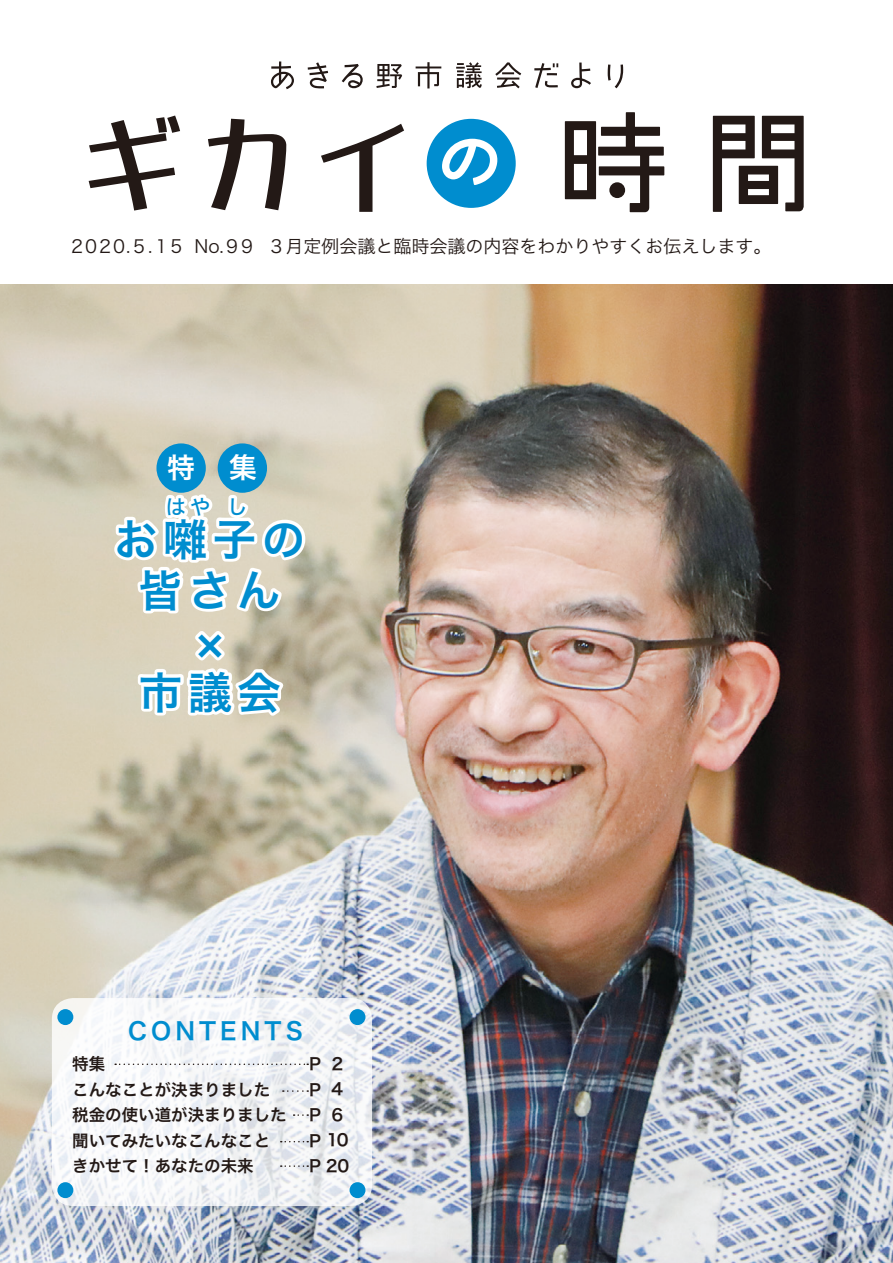
<style>
.page{position:relative;width:893px;height:1263px;background:#fff}
.page>*{position:absolute;margin:0;border:0;box-sizing:border-box;transform-origin:0 0}
.t1{font:43.5px/51px "Hira Kaku Pro W6";letter-spacing:.13em;color:#008dcf;text-align:center}
.t2{font:27.9px "Hira Kaku Pro W6";color:#fff}
.t3{font:24px "Hira Kaku Pro W6";letter-spacing:.17em;color:#008dcf}
.t4{font:21.75px "Hira Kaku Pro W6";color:#008dcf}
.t5{font:18px "Hira Kaku Pro W3";color:#231916}
.t6{font:16.5px/25.5px "Hira Kaku Pro W6";color:#231916}
.t7{font:16.5px/25.3px "Hira Kaku Pro W6";letter-spacing:.05em;color:#231916}
</style>
<div class="page">
<svg style="left:416px;top:62px;width:25px;height:26px"></svg>
<svg style="left:456px;top:62px;width:26px;height:26px"></svg>
<svg style="left:495px;top:62px;width:26px;height:26px"></svg>
<svg style="left:534px;top:63px;width:24px;height:25px"></svg>
<svg style="left:571px;top:63px;width:20px;height:25px"></svg>
<svg style="left:608px;top:64px;width:15px;height:24px"></svg>
<div style="left:427px;top:119px;width:89px;height:89px;background:#008dcf;border-radius:50%"></div>
<svg style="left:565px;top:112px;width:99px;height:100px"></svg>
<svg style="left:713px;top:116px;width:91px;height:96px"></svg>
<svg style="left:442px;top:139px;width:55px;height:46px"></svg>
<div style="left:609px;top:182px;width:16px;height:16px;background:#231916;border-radius:50%"></div>
<img style="left:0;top:285px;width:892px;height:978px">
<svg style="left:52px;top:998px;width:320px;height:208px;fill:#f5f6f8"></svg>
<svg style="left:115px;top:1063px;width:193px;height:2px"></svg>
<svg style="left:283px;top:1090px;width:25px;height:2px"></svg>
<svg style="left:294px;top:1114px;width:14px;height:2px"></svg>
<svg style="left:281px;top:1141px;width:27px;height:1px"></svg>
<svg style="left:281px;top:1165px;width:27px;height:2px"></svg>
<div style="left:57px;top:1009px;width:16px;height:16px;background:#008dcf;border-radius:50%"></div>
<div style="left:350px;top:1009px;width:15px;height:16px;background:#008dcf;border-radius:50%"></div>
<div style="left:57px;top:1182px;width:16px;height:16px;background:#008dcf;border-radius:50%"></div>
<div style="left:350px;top:1182px;width:15px;height:16px;background:#008dcf;border-radius:50%"></div>
<svg style="left:89px;top:61px;width:315px;height:556px"></svg>
<svg style="left:135px;top:625px;width:155px;height:343px"></svg>
<div style="left:156px;top:443px;width:50px;height:50px;background:#008dcf;border-radius:50%"></div>
<div style="left:218px;top:443px;width:49px;height:50px;background:#008dcf;border-radius:50%"></div>
<hr style="left:892px;top:477px;width:1px;height:786px;background:#bbddf5">
<hr style="left:892px;top:285px;width:1px;height:198px;background:#231916">
<p class="t5" style="left:68px;top:230px;width:705px">２０２０.５.１5 No.９９　３月定例会議と臨時会議の内容をわかりやすくお伝えします。</p>
<h2 class="t2" style="left:167px;top:442px;width:91px">特 集</h2>
<h3 class="t4" style="left:165px;top:487px;width:48px">はや</h3>
<h3 class="t4" style="left:226px;top:487px;width:23px">し</h3>
<h1 class="t1" style="left:114px;top:512px;width:192px">お囃子の</h1>
<h1 class="t1" style="left:139px;top:563px;width:143px">皆さん×<br>市議会</h1>
<h3 class="t3" style="left:128px;top:1009px;width:176px">CONTENTS</h3>
<p class="t6" style="left:72px;top:1050px;width:216px">特集<br>こんなことが決まりました税金の使い道が決まりました聞いてみたいなこんなこときかせて！あなたの未来</p>
<p class="t7" style="left:307px;top:1050px;width:46px">Ｐ２<br>Ｐ４<br>Ｐ６<br>Ｐ１０<br>Ｐ２０</p>
</div>
